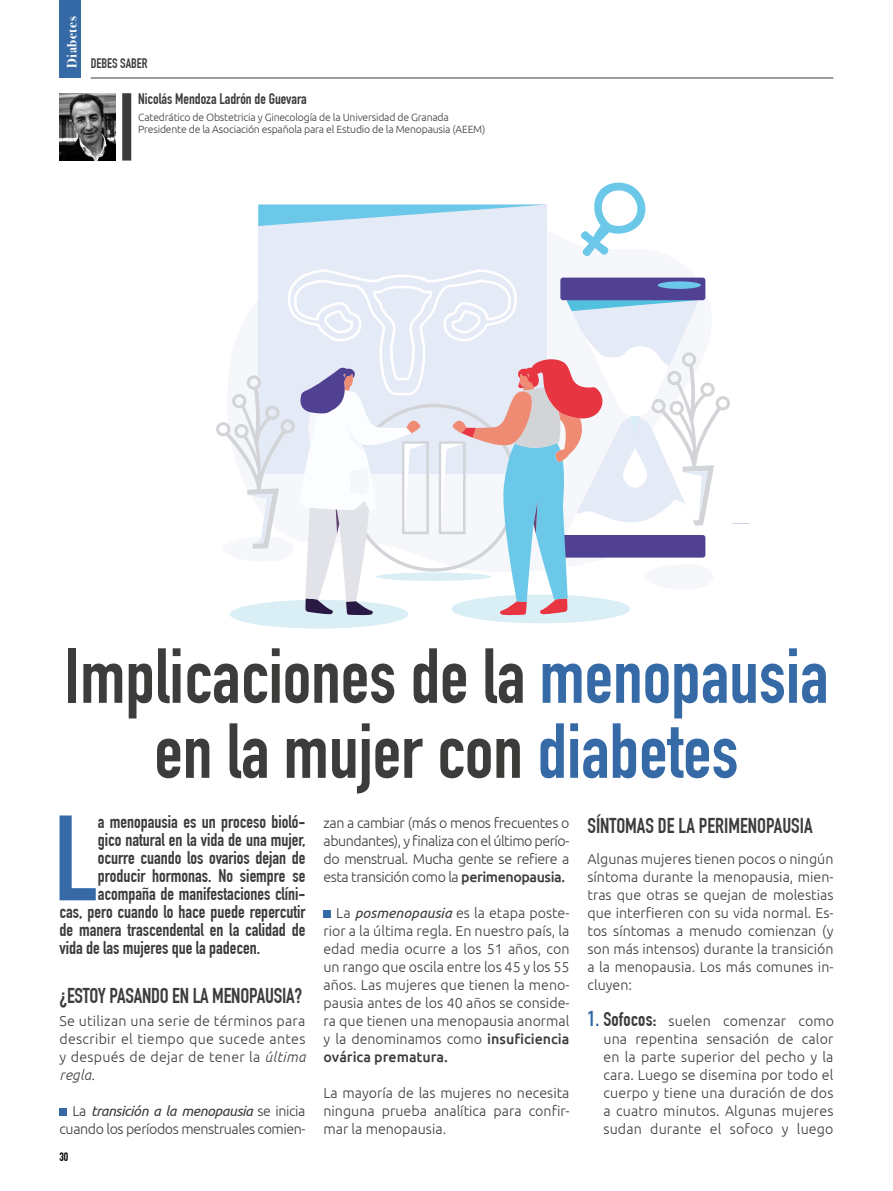
<style>
.page{position:relative;width:893px;height:1191px;background:#fff}
.page>*{position:absolute;margin:0;border:0;box-sizing:border-box;transform-origin:0 0}
.t1{font:119.1px "DIN Engschrift Std";color:#366aa7}
.t2{font:76.5px/75px "DIN Engschrift Std";color:#3c3c3b;text-align:center}
.t3{font:21px "DIN Engschrift Std";letter-spacing:-.01em;color:#3c3c3b}
.t4{font:18px "DIN Engschrift Std";color:#3c3c3b}
.t5{font:15px "DIN Engschrift Std";color:#3c3c3b}
.t6{font:300 14.25px/18px "Ubuntu";color:#3c3c3b;text-align:justify}
.t7{font:300 14.25px/18px "Ubuntu";letter-spacing:-.03em;color:#3c3c3b;text-align:right}
.t8{font:13.5px "DIN Engschrift Std";color:#3c3c3b}
.t9{font:700 13.5px "Bodoni Svty Two ITCTT";letter-spacing:.04em;color:#fff}
.t10{font:12px "DIN Engschrift Std";color:#000}
.t11{font:300 10.5px "Ubuntu";letter-spacing:-.02em;color:#3c3c3b}
.s1{color:#366aa7}
.s2{font-style:italic}
.s3{font-weight:400;font-style:italic}
.s4{font-weight:500}
.s5{font-family:"DIN Engschrift Std";font-weight:400;font-size:21px;color:#366aa7}
.s6{font-family:"DIN Engschrift Std";font-weight:400;font-size:19.5px}
</style>
<div class="page">
<div style="left:451px;top:594px;width:179px;height:29px;background:#daeef6;border-radius:50%"></div>
<div style="left:230px;top:600px;width:179px;height:28px;background:#daeef6;border-radius:50%"></div>
<div style="left:258px;top:205px;width:288px;height:269px;background:#e5eaf7"></div>
<svg style="left:258px;top:205px;width:282px;height:21px"></svg>
<svg style="left:581px;top:182px;width:65px;height:75px"></svg>
<svg style="left:216px;top:269px;width:514px;height:346px"></svg>
<hr style="left:91px;top:78px;width:742px;height:1px;background:#3c3c3b">
<div style="left:60px;top:0;width:21px;height:78px;background:#366aa7"></div>
<div style="left:60px;top:1107px;width:7px;height:8px;background:#366aa7"></div>
<div style="left:323px;top:909px;width:8px;height:8px;background:#366aa7"></div>
<div style="left:122px;top:93px;width:9px;height:68px;background:#3c3c3b"></div>
<img style="left:60px;top:94px;width:56px;height:67px">
<p class="t9" style="left:61px;top:68px;width:53px;rotate:-90deg">Diabetes</p>
<p class="t8" style="left:91px;top:55px;width:58px">DEBES SABER</p>
<p class="t5" style="left:138px;top:90px;width:170px">Nicolás Mendoza Ladrón de Guevara</p>
<p class="t11" style="left:138px;top:110px;width:312px">Catedrático de Obstetricia y Ginecología de la Universidad de Granada</p>
<p class="t11" style="left:138px;top:122px;width:349px">Presidente de la Asociación española para el Estudio de la Menopausia (AEEM)</p>
<p class="t2" style="left:65px;top:639px;width:765px">Implicaciones de la <span class="s1">menopausia </span>en la mujer con <span class="s1">diabetes</span></p>
<p class="t1" style="left:54px;top:788px;width:46px">L</p>
<p class="t4" style="left:98px;top:811px;width:209px">a menopausia es un proceso bioló-</p>
<p class="t4" style="left:98px;top:829px;width:209px">gico natural en la vida de una mujer,</p>
<p class="t4" style="left:98px;top:847px;width:209px">ocurre cuando los ovarios dejan de</p>
<p class="t4" style="left:98px;top:865px;width:209px">producir hormonas. No siempre se</p>
<p class="t4" style="left:98px;top:883px;width:209px">acompaña de manifestaciones clíni-</p>
<p class="t4" style="left:60px;top:901px;width:247px">cas, pero cuando lo hace puede repercutir</p>
<p class="t4" style="left:60px;top:919px;width:247px">de manera trascendental en la calidad de</p>
<p class="t4" style="left:60px;top:937px;width:202px">vida de las mujeres que la padecen.</p>
<p class="t3" style="left:60px;top:983px;width:244px">¿ESTOY PASANDO EN LA MENOPAUSIA?</p>
<p class="t6" style="left:60px;top:1012px;width:247px">Se utilizan una serie de términos para describir el tiempo que sucede antes y después de dejar de tener la <span class="s2">última regla.</span></p>
<p class="t7" style="left:60px;top:1102px;width:247px">La <span class="s3">transición a la menopausia</span> se inicia cuando los períodos menstruales comien-</p>
<p class="t10" style="left:60px;top:1149px;width:10px">30</p>
<p class="t6" style="left:323px;top:814px;width:247px">zan a cambiar (más o menos frecuentes o abundantes), y finaliza con el último perío&shy;do menstrual. Mucha gente se refiere a esta transición como la <span class="s4">perimenopausia.</span></p>
<p class="t6" style="left:323px;top:904px;width:247px;text-indent:13px">La <span class="s3">posmenopausia</span> es la etapa poste&shy;rior a la última regla. En nuestro país, la edad media ocurre a los 51 años, con un rango que oscila entre los 45 y los 55 años. Las mujeres que tienen la meno&shy;pausia antes de los 40 años se conside&shy;ra que tienen una menopausia anormal y la denominamos como <span class="s4">insuficiencia ovárica prematura.</span></p>
<p class="t6" style="left:323px;top:1084px;width:247px">La mayoría de las mujeres no necesita ninguna prueba analítica para confir&shy;mar la menopausia.</p>
<p class="t3" style="left:587px;top:813px;width:227px">SÍNTOMAS DE LA PERIMENOPAUSIA</p>
<p class="t6" style="left:587px;top:850px;width:247px">Algunas mujeres tienen pocos o ningún síntoma durante la menopausia, mien&shy;tras que otras se quejan de molestias que interfieren con su vida normal. Es&shy;tos síntomas a menudo comienzan (y son más intensos) durante la transición a la menopausia. Los más comunes in&shy;cluyen:</p>
<p class="t6" style="left:603px;top:1012px;width:232px;text-indent:-16px"><span class="s5">1.</span> <span class="s6">Sofocos:</span> suelen comenzar como una repentina sensación de calor en la parte superior del pecho y la cara. Luego se disemina por todo el cuerpo y tiene una duración de dos a cuatro minutos. Algunas mujeres sudan durante el sofoco y luego</p>
</div>
